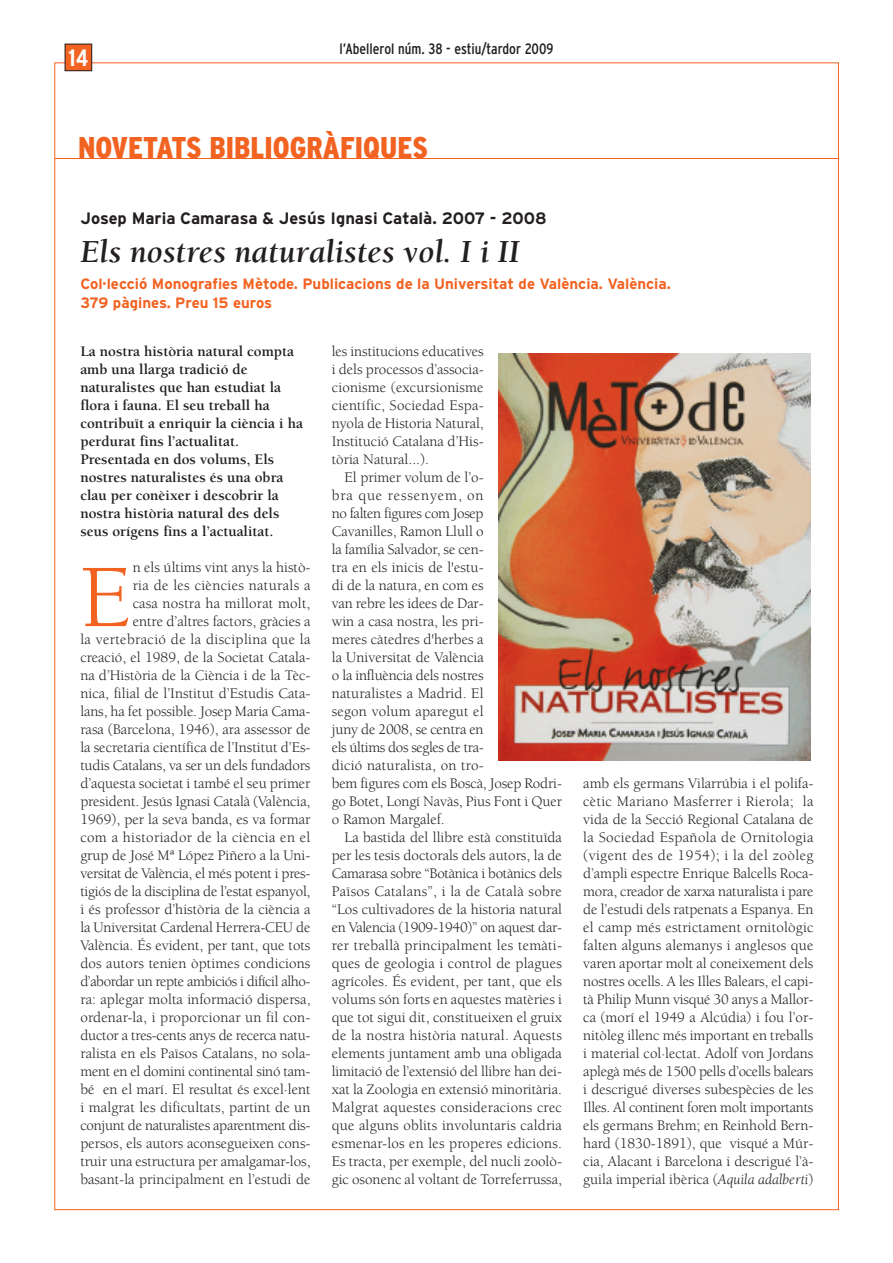
<style>
.page{position:relative;width:893px;height:1263px;background:#fff}
.page>*{position:absolute;margin:0;border:0;box-sizing:border-box;transform-origin:0 0}
.t1{font:91.65px "Berkeley Std";color:#f26221}
.t2{font:italic 700 33px "Berkeley Std";color:#231f20}
.t3{font:900 condensed 30px "Interstate";color:#f26221}
.t4{font:700 condensed 23.7px "Interstate";color:#fff}
.t5{font:700 16.5px "Interstate";color:#231f20}
.t6{font:15px/18px "Berkeley Std";color:#231f20;text-align:justify}
.t7{font:700 15px/18px "Berkeley Std";color:#231f20}
.t8{font:700 15px/19.5px "Interstate";color:#f26221}
.t9{font:condensed 15px "Interstate";color:#231f20}
.s1{font-style:italic}
</style>
<div class="page">
<div style="left:65px;top:44px;width:27px;height:27px;background:#f26221"></div>
<div style="left:65px;top:44px;width:27px;height:27px;border:1px solid #231f20"></div>
<hr style="left:55px;top:158px;width:783px;height:1px;background:#f26221">
<img style="left:499px;top:353px;width:312px;height:407px">
<h3 class="t4" style="left:69px;top:44px;width:21px">14</h3>
<p class="t9" style="left:340px;top:40px;width:215px">l’Abellerol núm. 38 - estiu/tardor 2009</p>
<h3 class="t3" style="left:78px;top:131px;width:351px">NOVETATS BIBLIOGRÀFIQUES</h3>
<p class="t5" style="left:80px;top:209px;width:468px">Josep Maria Camarasa &amp; Jesús Ignasi Català. 2007 - 2008</p>
<h2 class="t2" style="left:80px;top:238px;width:441px">Els nostres naturalistes vol. I i II</h2>
<p class="t8" style="left:80px;top:274px;width:592px">Col·lecció Monografies Mètode. Publicacions de la Universitat de València. València.<br>379 pàgines. Preu 15 euros</p>
<p class="t7" style="left:80px;top:344px;width:224px">La nostra història natural compta amb una llarga tradició de naturalistes que han estudiat la flora i fauna. El seu treball ha contribuït a enriquir la ciència i ha perdurat fins l’actualitat.<br>Presentada en dos volums, Els nostres naturalistes és una obra clau per conèixer i descobrir la nostra història natural des dels seus orígens fins a l’actualitat.</p>
<h1 class="t1" style="left:80px;top:561px;width:52px">E</h1>
<p class="t6" style="left:332px;top:344px;width:153px">les institucions educatives i dels processos d’associa&shy;cionisme (excursionisme científic, Sociedad Espa&shy;nyola de Historia Natural, Institució Catalana d’His&shy;tòria Natural...).</p>
<p class="t6" style="left:332px;top:470px;width:232px;text-align:left;text-indent:13px">El primer volum de l’o-<br>bra que ressenyem, on<br>no falten figures com Josep<br>Cavanilles, Ramon Llull o<br>la família Salvador, se cen-<br>tra en els inicis de l'estu-<br>di de la natura, en com es<br>van rebre les idees de Dar-<br>win a casa nostra, les pri-<br>meres càtedres d'herbes a<br>la Universitat de València<br>o la influència dels nostres<br>naturalistes a Madrid. El<br>segon volum aparegut el<br>juny de 2008, se centra en<br>els últims dos segles de tra-<br>dició naturalista, on tro-<br>bem figures com els Boscà, Josep Rodri&shy;go Botet, Longí Navàs, Pius Font i Quer o Ramon Margalef.</p>
<p class="t6" style="left:332px;top:830px;width:232px;text-indent:13px">La bastida del llibre està constituïda per les tesis doctorals dels autors, la de Camarasa sobre “Botànica i botànics dels Països Catalans”, i la de Català sobre “Los cultivadores de la historia natural en Valencia (1909-1940)” on aquest dar&shy;rer treballà principalment les temàti&shy;ques de geologia i control de plagues agrícoles. És evident, per tant, que els volums són forts en aquestes matèries i que tot sigui dit, constitueixen el gruix de la nostra història natural. Aquests elements juntament amb una obligada limitació de l’extensió del llibre han dei&shy;xat la Zoologia en extensió minoritària.<br>Malgrat aquestes consideracions crec que alguns oblits involuntaris caldria esmenar-los en les properes edicions.<br>Es tracta, per exemple, del nucli zoolò&shy;gic osonenc al voltant de Torreferrussa,</p>
<p class="t6" style="left:80px;top:560px;width:232px;text-align:right">n els últims vint anys la histò-<br>ria de les ciències naturals a<br>casa nostra ha millorat molt,<br>entre d’altres factors, gràcies a<br>la vertebració de la disciplina que la creació, el 1989, de la Societat Catala&shy;na d’Història de la Ciència i de la Tèc&shy;nica, filial de l’Institut d’Estudis Cata&shy;lans, ha fet possible. Josep Maria Cama&shy;rasa (Barcelona, 1946), ara assessor de la secretaria científica de l’Institut d’Es&shy;tudis Catalans, va ser un dels fundadors d’aquesta societat i també el seu primer president. Jesús Ignasi Català (València, 1969), per la seva banda, es va formar com a historiador de la ciència en el grup de José Mª López Piñero a la Uni&shy;versitat de València, el més potent i pres&shy;tigiós de la disciplina de l’estat espanyol, i és professor d’història de la ciència a la Universitat Cardenal Herrera-CEU de València. És evident, per tant, que tots dos autors tenien òptimes condicions d’abordar un repte ambiciós i difícil alho&shy;ra: aplegar molta informació dispersa, ordenar-la, i proporcionar un fil con&shy;ductor a tres-cents anys de recerca natu&shy;ralista en els Països Catalans, no sola&shy;ment en el domini continental sinó tam&shy;bé en el marí. El resultat és excel·lent i malgrat les dificultats, partint de un conjunt de naturalistes aparentment dis&shy;persos, els autors aconsegueixen cons&shy;truir una estructura per amalgamar-los, basant-la principalment en l’estudi de</p>
<p class="t6" style="left:583px;top:776px;width:232px">amb els germans Vilarrúbia i el polifa&shy;cètic Mariano Masferrer i Rierola; la vida de la Secció Regional Catalana de la Sociedad Española de Ornitologia (vigent des de 1954); i la del zoòleg d’ampli espectre Enrique Balcells Roca&shy;mora, creador de xarxa naturalista i pare de l’estudi dels ratpenats a Espanya. En el camp més estrictament ornitològic falten alguns alemanys i anglesos que varen aportar molt al coneixement dels nostres ocells. A les Illes Balears, el capi&shy;tà Philip Munn visqué 30 anys a Mallor&shy;ca (morí el 1949 a Alcúdia) i fou l’or&shy;nitòleg illenc més important en treballs i material col·lectat. Adolf von Jordans aplegà més de 1500 pells d’ocells balears i descrigué diverses subespècies de les Illes. Al continent foren molt importants els germans Brehm; en Reinhold Bern&shy;hard (1830-1891), que visqué a Múr&shy;cia, Alacant i Barcelona i descrigué l’à&shy;guila imperial ibèrica (<span class="s1">Aquila adalberti</span>)</p>
</div>
